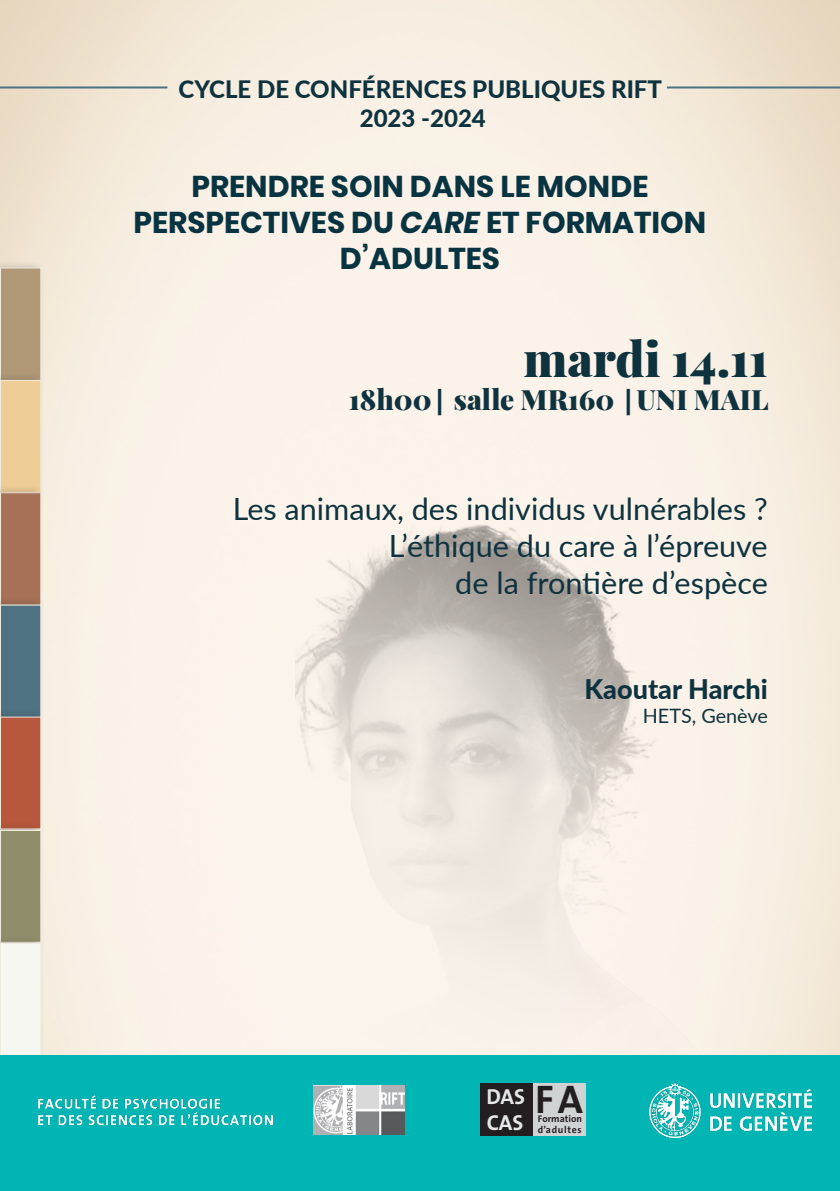
<style>
.page{position:relative;width:840px;height:1191px;background:#fff}
.page>*{position:absolute;margin:0;border:0;box-sizing:border-box;transform-origin:0 0}
._12pt_Size_Align_Left{font:900 48px "Playfair Display";color:#0e323e}
.t1{font:700 40.2px "The Sans";color:#231f20}
._12pt_Size_Align_Left-2{font:30.6px/36.8px "Lato";color:#0e323e;text-align:right}
._25pt_Size_Align_Center{font:700 30px/36px "Poppins";color:#083441;text-align:center}
._12pt_Size_Align_Left-3{font:900 28px "Playfair Display";color:#0e323e}
._12pt_Size_Align_Left-4{font:800 27px "Lato";color:#0e323e}
._12pt_Size_Align_Left-5{font:800 24px "Lato";color:#0e323e}
.t2{font:700 21.8px/26.6px "The Sans";letter-spacing:-.005em;color:#e6e7e9}
._12pt_Size_Align_Left-6{font:19.8px "Lato";color:#0e323e}
.t3{font:700 9.8px/11.8px "The Sans";color:#231f20}
.s1{font-style:italic}
.s2{font-family:"Futura";font-weight:500}
</style>
<div class="page">
<hr style="left:0;top:86px;width:167px;height:2px;background:#4e7282">
<hr style="left:666px;top:86px;width:173px;height:2px;background:#4e7282">
<div style="left:0;top:260px;width:45px;height:129px;background:#231f20;opacity:.26"></div>
<div style="left:0;top:268px;width:41px;height:113px;background:#b09876"></div>
<div style="left:0;top:267px;width:41px;height:114px;border:1px solid #efebdd"></div>
<div style="left:0;top:372px;width:45px;height:128px;background:#231f20;opacity:.26"></div>
<div style="left:0;top:380px;width:41px;height:112px;background:#efcd96"></div>
<div style="left:0;top:380px;width:41px;height:113px;border:1px solid #efebdd"></div>
<div style="left:0;top:484px;width:45px;height:129px;background:#231f20;opacity:.26"></div>
<div style="left:0;top:493px;width:41px;height:112px;background:#a67157"></div>
<div style="left:0;top:492px;width:41px;height:114px;border:1px solid #efebdd"></div>
<div style="left:0;top:597px;width:45px;height:128px;background:#231f20;opacity:.26"></div>
<div style="left:0;top:605px;width:41px;height:112px;background:#4e7282"></div>
<div style="left:0;top:604px;width:41px;height:114px;border:1px solid #efebdd"></div>
<div style="left:0;top:709px;width:45px;height:128px;background:#231f20;opacity:.26"></div>
<div style="left:0;top:717px;width:41px;height:112px;background:#b7573c"></div>
<div style="left:0;top:716px;width:41px;height:113px;border:1px solid #efebdd"></div>
<div style="left:0;top:822px;width:45px;height:128px;background:#231f20;opacity:.26"></div>
<div style="left:0;top:830px;width:41px;height:112px;background:#908d6a"></div>
<div style="left:0;top:830px;width:41px;height:112px;border:1px solid #efebdd"></div>
<div style="left:0;top:935px;width:45px;height:128px;background:#231f20;opacity:.26"></div>
<div style="left:0;top:943px;width:41px;height:112px;background:#f7f7f1"></div>
<div style="left:0;top:943px;width:41px;height:112px;border:1px solid #efebdd"></div>
<img style="left:296px;top:507px;width:409px;height:548px">
<div style="left:0;top:1055px;width:839px;height:136px;background:#00b5b3"></div>
<img style="left:38px;top:1095px;width:234px;height:29px">
<img style="left:649px;top:1082px;width:161px;height:55px">
<img style="left:313px;top:1085px;width:91px;height:49px">
<div style="left:480px;top:1083px;width:52px;height:52px;background:#231f20"></div>
<div style="left:532px;top:1083px;width:53px;height:52px;background:#d1d2d4"></div>
<p class="_12pt_Size_Align_Left-5" style="left:178px;top:71px;width:484px">CYCLE DE CONFÉRENCES PUBLIQUES RIFT</p>
<p class="_12pt_Size_Align_Left-5" style="left:359px;top:100px;width:127px">2023 -2024</p>
<p class="_25pt_Size_Align_Center" style="left:133px;top:169px;width:574px">PRENDRE SOIN DANS LE MONDE<br>PERSPECTIVES DU <span class="s1">CARE</span> ET FORMATION<br>D’ADULTES</p>
<p class="_12pt_Size_Align_Left" style="left:523px;top:321px;width:246px">mardi 14.11</p>
<p class="_12pt_Size_Align_Left-3" style="left:349px;top:377px;width:421px">18h00<span class="s2">|</span> salle MR160 <span class="s2">|</span>UNI MAIL</p>
<p class="_12pt_Size_Align_Left-2" style="left:232px;top:489px;width:536px">Les animaux, des individus vulnérables ?<br>L’éthique du care à l’épreuve</p>
<p class="_12pt_Size_Align_Left-2" style="left:455px;top:563px;width:314px">de la frontière d’espèce</p>
<p class="_12pt_Size_Align_Left-4" style="left:584px;top:669px;width:185px">Kaoutar Harchi</p>
<p class="_12pt_Size_Align_Left-6" style="left:642px;top:701px;width:126px">HETS, Genève</p>
<p class="t2" style="left:486px;top:1082px;width:40px">DAS<br>CAS</p>
<p class="t1" style="left:535px;top:1066px;width:49px">FA</p>
<p class="t3" style="left:537px;top:1112px;width:46px">Formation d’adultes</p>
</div>
